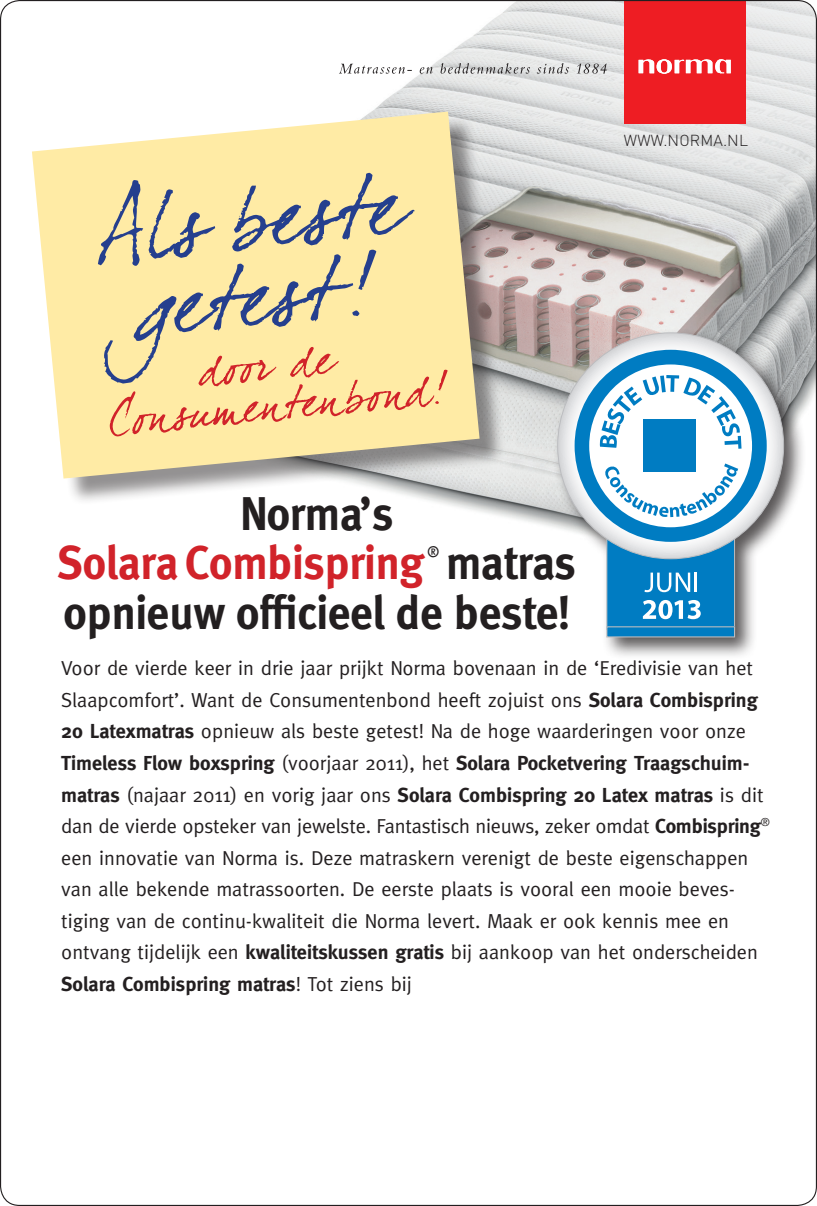
<style>
.page{position:relative;width:817px;height:1206px;background:#fff}
.page>*{position:absolute;margin:0;border:0;box-sizing:border-box;transform-origin:0 0}
.t1{font:700 47.25px/49.5px "Meta";color:#231f20;text-align:center;scale:.95 1}
.t2{font:20.25px/31.5px "Meta";color:#231f20}
.t3{font:300 15.75px "DINOT";letter-spacing:.01em;color:#231f20}
.s1{color:#d1232a}
.s2{font-weight:700}
</style>
<div class="page">
<img style="left:341px;top:2px;width:473px;height:525px">
<svg style="left:0;top:0;width:15px;height:15px"></svg>
<svg style="left:799px;top:0;width:17px;height:20px"></svg>
<div style="left:552px;top:328px;width:254px;height:332px;background:#231f20;opacity:.75"></div>
<div style="left:606px;top:498px;width:128px;height:132px;background:#007cc2;border:1px solid #bcbdc0"></div>
<svg style="left:642px;top:600px;width:58px;height:19px"></svg>
<div style="left:606px;top:627px;width:128px;height:10px;background:#007cc2"></div>
<div style="left:606px;top:626px;width:129px;height:11px;border:1px solid #bcbdc0"></div>
<svg style="left:557px;top:333px;width:226px;height:226px"></svg>
<svg style="left:574px;top:350px;width:192px;height:192px"></svg>
<div style="left:642px;top:419px;width:53px;height:52px;background:#007cc2"></div>
<svg style="left:644px;top:572px;width:46px;height:20px"></svg>
<hr style="left:694px;top:572px;width:3px;height:20px;background:#fff">
<div style="left:623px;top:0;width:122px;height:124px;background:#ee1d23"></div>
<svg style="left:638px;top:59px;width:92px;height:15px"></svg>
<svg style="left:339px;top:64px;width:73px;height:10px"></svg>
<svg style="left:419px;top:67px;width:13px;height:7px"></svg>
<svg style="left:440px;top:63px;width:90px;height:11px"></svg>
<svg style="left:536px;top:63px;width:33px;height:11px"></svg>
<svg style="left:576px;top:64px;width:30px;height:10px"></svg>
<div style="left:36px;top:116px;width:471px;height:390px;background:#231f20;opacity:.49"></div>
<svg style="left:32px;top:112px;width:447px;height:366px;fill:#ffeba5"></svg>
<svg style="left:98px;top:173px;width:349px;height:263px"></svg>
<p class="t3" style="left:624px;top:129px;width:125px">WWW.NORMA.NL</p>
<h1 class="t1" style="left:58px;top:488px;width:547px">Norma’s<br><span class="s1">Solara Combispring</span><sup>®</sup> matras opnieuw officieel de beste!</h1>
<p class="t2" style="left:61px;top:652px;width:710px">Voor de vierde keer in drie jaar prijkt Norma bovenaan in de ‘Eredivisie van het Slaapcomfort’. Want de Consumentenbond heeft zojuist ons <span class="s2">Solara Combispring 20 Latexmatras</span> opnieuw als beste getest! Na de hoge waarderingen voor onze <span class="s2">Timeless Flow boxspring</span> (voorjaar 2011), het <span class="s2">Solara Pocketvering Traagschuim&shy;matras</span> (najaar 2011) en vorig jaar ons <span class="s2">Solara Combispring 20 Latex matras</span> is dit dan de vierde opsteker van jewelste. Fantastisch nieuws, zeker omdat <span class="s2">Combispring</span><sup>® </sup>een innovatie van Norma is. Deze matraskern verenigt de beste eigenschappen van alle bekende matrassoorten. De eerste plaats is vooral een mooie beves&shy;tiging van de continu-kwaliteit die Norma levert. Maak er ook kennis mee en ontvang tijdelijk een <span class="s2">kwaliteitskussen gratis</span> bij aankoop van het onderscheiden <span class="s2">Solara Combispring matras</span>! Tot ziens bij</p>
</div>
